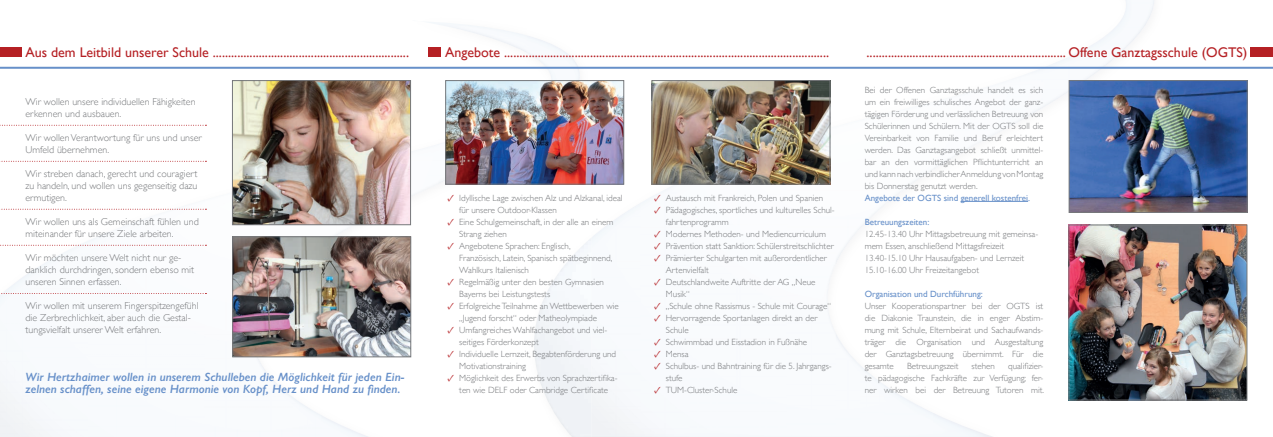
<style>
.page{position:relative;width:1273px;height:437px;background:#fff}
.page>*{position:absolute;margin:0;border:0;box-sizing:border-box;transform-origin:0 0}
.t1{font:14px "Gill Sans";color:#b52024}
.t2{font:italic 600 12px/12px "Gill Sans";color:#6790c9}
.t3{font:300 10px/12px "Gill Sans";color:#76787b}
.t4{font:300 9px/12px "Gill Sans";color:#76787b}
.t5{font:9px "Gill Sans";color:#6790c9}
.s1{font-family:"Minion Pro";font-weight:400;font-size:10px;color:#b52024}
</style>
<div class="page">
<img style="left:591px;top:66px;width:132px;height:119px">
<img style="left:821px;top:66px;width:123px;height:42px">
<img style="left:994px;top:101px;width:172px;height:300px">
<img style="left:1032px;top:35px;width:74px;height:66px">
<img style="left:934px;top:80px;width:74px;height:88px">
<img style="left:1007px;top:72px;width:25px;height:56px">
<img style="left:787px;top:108px;width:123px;height:127px">
<img style="left:909px;top:101px;width:25px;height:84px">
<img style="left:1032px;top:100px;width:23px;height:14px">
<img style="left:640px;top:177px;width:49px;height:260px">
<img style="left:836px;top:235px;width:18px;height:28px">
<hr style="left:961px;top:201px;width:67px;height:1px;background:#6790c9">
<img style="left:0;top:47px;width:263px;height:162px">
<img style="left:263px;top:66px;width:264px;height:119px">
<img style="left:352px;top:236px;width:60px;height:122px">
<img style="left:351px;top:144px;width:88px;height:83px">
<img style="left:439px;top:134px;width:6px;height:50px">
<img style="left:205px;top:172px;width:117px;height:122px">
<img style="left:87px;top:199px;width:118px;height:46px">
<div style="left:0;top:47px;width:21px;height:10px;background:#b52024"></div>
<div style="left:428px;top:47px;width:13px;height:10px;background:#b52024"></div>
<div style="left:1251px;top:47px;width:22px;height:10px;background:#b52024"></div>
<hr style="left:0;top:67px;width:1273px;height:2px;background:#6790c9">
<img style="left:234px;top:82px;width:175px;height:141px">
<div style="left:232px;top:80px;width:179px;height:145px;border:1px solid #76787b"></div>
<img style="left:447px;top:82px;width:175px;height:100px">
<div style="left:445px;top:80px;width:179px;height:104px;border:1px solid #76787b"></div>
<img style="left:234px;top:238px;width:175px;height:117px">
<div style="left:232px;top:236px;width:179px;height:121px;border:1px solid #76787b"></div>
<img style="left:1070px;top:227px;width:175px;height:171px">
<div style="left:1068px;top:225px;width:179px;height:175px;border:1px solid #76787b"></div>
<img style="left:654px;top:82px;width:174px;height:100px">
<div style="left:652px;top:80px;width:178px;height:104px;border:1px solid #76787b"></div>
<img style="left:1071px;top:82px;width:174px;height:129px">
<div style="left:1069px;top:80px;width:178px;height:133px;border:1px solid #76787b"></div>
<svg style="left:0;top:125px;width:206px;height:1px"></svg>
<svg style="left:1px;top:209px;width:205px;height:1px"></svg>
<svg style="left:0;top:161px;width:206px;height:1px"></svg>
<svg style="left:1px;top:293px;width:205px;height:1px"></svg>
<svg style="left:0;top:245px;width:206px;height:1px"></svg>
<h1 class="t1" style="left:26px;top:44px;width:385px">Aus dem Leitbild unserer Schule ................................................................</h1>
<h1 class="t1" style="left:445px;top:44px;width:386px">Angebote ..........................................................................................................</h1>
<h1 class="t1" style="left:866px;top:44px;width:382px">................................................................. Offene Ganztagsschule (OGTS)</h1>
<p class="t3" style="left:26px;top:95px;width:172px">Wir wollen unsere individuellen Fähigkeiten erkennen und ausbauen.</p>
<p class="t3" style="left:26px;top:131px;width:178px">Wir wollen Verantwortung für uns und unser<br>Umfeld übernehmen.</p>
<p class="t3" style="left:26px;top:167px;width:174px;text-align:justify">Wir streben danach, gerecht und couragiert zu handeln, und wollen uns gegenseitig dazu ermutigen.</p>
<p class="t3" style="left:26px;top:215px;width:175px">Wir wollen uns als Gemeinschaft fühlen und miteinander für unsere Ziele arbeiten.</p>
<p class="t3" style="left:26px;top:251px;width:170px">Wir möchten unsere Welt nicht nur ge&shy;danklich durchdringen, sondern ebenso mit unseren Sinnen erfassen.</p>
<p class="t3" style="left:26px;top:299px;width:175px">Wir wollen mit unserem Fingerspitzengefühl die Zerbrechlichkeit, aber auch die Gestal&shy;tungsvielfalt unserer Welt erfahren.</p>
<h2 class="t2" style="left:26px;top:370px;width:380px">Wir Hertzhaimer wollen in unserem Schulleben die Möglichkeit für jeden Ein&shy;zelnen schaffen, seine eigene Harmonie von Kopf, Herz und Hand zu finden.</h2>
<p class="t4" style="left:459px;top:191px;width:165px;text-indent:-12px"><span class="s1">✓</span> Idyllische Lage zwischen Alz und Alzkanal, ideal für unsere Outdoor-Klassen</p>
<p class="t4" style="left:459px;top:215px;width:156px;text-indent:-12px"><span class="s1">✓</span> Eine Schulgemeinschaft, in der alle an einem<br>Strang ziehen</p>
<p class="t4" style="left:459px;top:239px;width:155px;text-indent:-12px"><span class="s1">✓</span> Angebotene Sprachen: Englisch,<br>Französisch, Latein, Spanisch spätbeginnend,<br>Wahlkurs Italienisch</p>
<p class="t4" style="left:459px;top:275px;width:146px;text-indent:-12px"><span class="s1">✓</span> Regelmäßig unter den besten Gymnasien<br>Bayerns bei Leistungstests</p>
<p class="t4" style="left:459px;top:299px;width:161px;text-indent:-12px"><span class="s1">✓</span> Erfolgreiche Teilnahme an Wettbewerben wie „Jugend forscht“ oder Matheolympiade</p>
<p class="t4" style="left:459px;top:323px;width:150px;text-indent:-12px"><span class="s1">✓</span> Umfangreiches Wahlfachangebot und viel&shy;seitiges Förderkonzept</p>
<p class="t4" style="left:459px;top:347px;width:158px;text-indent:-12px"><span class="s1">✓</span> Individuelle Lernzeit, Begabtenförderung und<br>Motivationstraining</p>
<p class="t4" style="left:447px;top:371px;width:172px;text-align:center"><span class="s1">✓</span> Möglichkeit des Erwerbs von Sprachzertifika&shy;ten wie DELF oder Cambridge Certificate</p>
<p class="t4" style="left:654px;top:191px;width:171px"><span class="s1">✓</span> Austausch mit Frankreich, Polen und Spanien</p>
<p class="t4" style="left:666px;top:203px;width:170px;text-indent:-12px"><span class="s1">✓</span> Pädagogisches, sportliches und kulturelles Schul&shy;fahrtenprogramm</p>
<p class="t4" style="left:654px;top:227px;width:173px"><span class="s1">✓</span> Modernes Methoden- und Mediencurriculum</p>
<p class="t4" style="left:654px;top:239px;width:181px"><span class="s1">✓</span> Prävention statt Sanktion: Schülerstreitschlichter</p>
<p class="t4" style="left:666px;top:251px;width:163px;text-indent:-12px"><span class="s1">✓</span> Prämierter Schulgarten mit außerordentlicher<br>Artenvielfalt</p>
<p class="t4" style="left:666px;top:275px;width:151px;text-indent:-12px"><span class="s1">✓</span> Deutschlandweite Auftritte der AG „Neue<br>Musik“</p>
<p class="t4" style="left:654px;top:299px;width:178px"><span class="s1">✓</span> „Schule ohne Rassismus - Schule mit Courage“</p>
<p class="t4" style="left:666px;top:311px;width:153px;text-indent:-12px"><span class="s1">✓</span> Hervorragende Sportanlagen direkt an der<br>Schule</p>
<p class="t4" style="left:654px;top:335px;width:155px"><span class="s1">✓</span> Schwimmbad und Eisstadion in Fußnähe</p>
<p class="t4" style="left:654px;top:347px;width:36px"><span class="s1">✓</span> Mensa</p>
<p class="t4" style="left:666px;top:359px;width:167px;text-indent:-12px"><span class="s1">✓</span> Schulbus- und Bahntraining für die 5. Jahrgangs&shy;stufe</p>
<p class="t4" style="left:654px;top:383px;width:85px"><span class="s1">✓</span> TUM-Cluster-Schule</p>
<p class="t4" style="left:865px;top:83px;width:180px;text-align:justify">Bei der Offenen Ganztagsschule handelt es sich um ein freiwilliges schulisches Angebot der ganz&shy;tägigen Förderung und verlässlichen Betreuung von Schülerinnen und Schülern. Mit der OGTS soll die Vereinbarkeit von Familie und Beruf erleichtert werden. Das Ganztagsangebot schließt unmittel&shy;bar an den vormittäglichen Pflichtunterricht an und kann nach verbindlicher Anmeldung von Montag bis Donnerstag genutzt werden.</p>
<p class="t5" style="left:865px;top:192px;width:167px">Angebote der OGTS sind generell kostenfrei.</p>
<p class="t5" style="left:865px;top:216px;width:66px">Betreuungszeiten:</p>
<p class="t4" style="left:865px;top:227px;width:175px">12.45-13.40 Uhr Mittagsbetreuung mit gemeinsa&shy;mem Essen, anschließend Mittagsfreizeit 13.40-15.10 Uhr Hausaufgaben- und Lernzeit 15.10-16.00 Uhr Freizeitangebot</p>
<p class="t5" style="left:865px;top:288px;width:120px">Organisation und Durchführung:</p>
<p class="t4" style="left:865px;top:299px;width:180px;text-align:justify">Unser Kooperationspartner bei der OGTS ist die Diakonie Traunstein, die in enger Abstim&shy;mung mit Schule, Elternbeirat und Sachaufwands&shy;träger die Organisation und Ausgestaltung der Ganztagsbetreuung übernimmt. Für die gesamte</p>
<p class="t4" style="left:865px;top:359px;width:181px;text-align:justify;text-indent:143px">qualifizier&shy;te pädagogische Fachkräfte zur Verfügung; fer&shy;ner wirken bei der Betreuung Tutoren mit.</p>
<p class="t4" style="left:907px;top:359px;width:53px">Betreuungszeit</p>
<p class="t4" style="left:971px;top:359px;width:25px">stehen</p>
</div>
